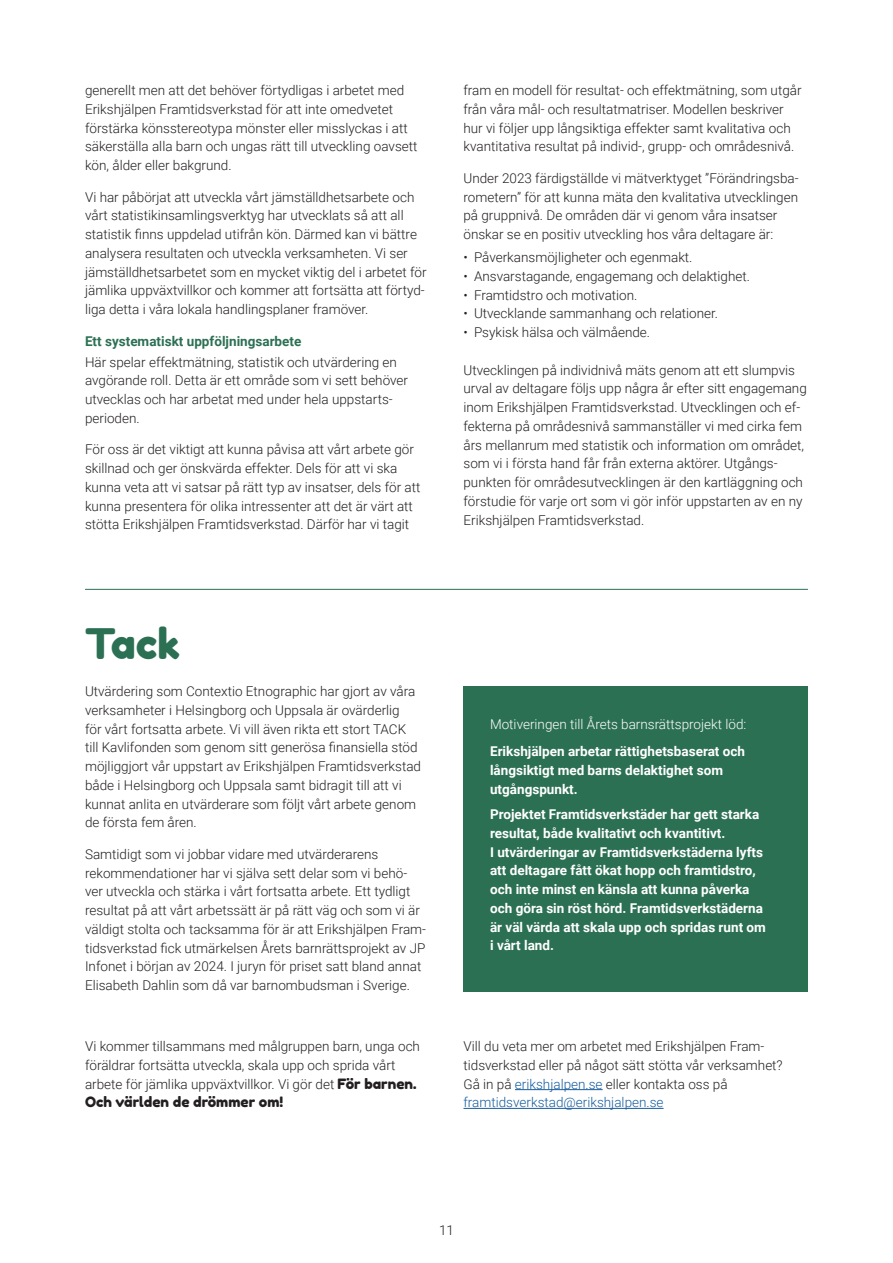
<style>
.page{position:relative;width:893px;height:1263px;background:#fff}
.page>*{position:absolute;margin:0;border:0;box-sizing:border-box;transform-origin:0 0}
.t1{font:42px "Fredoka One";color:#2c7054}
.t2{font:14.25px "Fredoka One";color:#231f20}
.t3{font:300 13.5px/18.8px "Roboto";color:#231f20}
.t4{font:700 13.5px/18.8px "Roboto";color:#fff}
.t5{font:300 13.5px "Roboto";color:#fff}
.t6{font:700 13.5px "Roboto";color:#2c7054}
.s1{font-family:"Fredoka One";font-weight:400;font-size:14.25px}
.s2{color:#175d9e}
</style>
<div class="page">
<div style="left:463px;top:686px;width:345px;height:305px;background:#2c7054"></div>
<hr style="left:515px;top:1089px;width:88px;height:1px;background:#175d9e">
<hr style="left:463px;top:1108px;width:201px;height:1px;background:#175d9e">
<hr style="left:85px;top:589px;width:723px;height:1px;background:#2c7054">
<p class="t3" style="left:85px;top:80px;width:334px">generellt men att det behöver förtydligas i arbetet med Erikshjälpen Framtidsverkstad för att inte omedvetet förstärka könsstereotypa mönster eller misslyckas i att säkerställa alla barn och ungas rätt till utveckling oavsett kön, ålder eller bakgrund.</p>
<p class="t3" style="left:85px;top:187px;width:343px">Vi har påbörjat att utveckla vårt jämställdhetsarbete och vårt statistikinsamlingsverktyg har utvecklats så att all statistik finns uppdelad utifrån kön. Därmed kan vi bättre analysera resultaten och utveckla verksamheten. Vi ser jämställdhetsarbetet som en mycket viktig del i arbetet för jämlika uppväxtvillkor och kommer att fortsätta att förtyd&shy;liga detta i våra lokala handlingsplaner framöver.</p>
<p class="t6" style="left:85px;top:331px;width:218px">Ett systematiskt uppföljningsarbete</p>
<p class="t3" style="left:85px;top:352px;width:325px">Här spelar effektmätning, statistik och utvärdering en avgörande roll. Detta är ett område som vi sett behöver utvecklas och har arbetat med under hela uppstarts&shy;perioden.</p>
<p class="t3" style="left:85px;top:440px;width:337px">För oss är det viktigt att kunna påvisa att vårt arbete gör skillnad och ger önskvärda effekter. Dels för att vi ska kunna veta att vi satsar på rätt typ av insatser, dels för att kunna presentera för olika intressenter att det är värt att stötta Erikshjälpen Framtidsverkstad. Därför har vi tagit</p>
<p class="t3" style="left:463px;top:80px;width:340px">fram en modell för resultat- och effektmätning, som utgår från våra mål- och resultatmatriser. Modellen beskriver hur vi följer upp långsiktiga effekter samt kvalitativa och kvantitativa resultat på individ-, grupp- och områdesnivå.</p>
<p class="t3" style="left:463px;top:168px;width:337px">Under 2023 färdigställde vi mätverktyget ”Förändringsba&shy;rometern” för att kunna mäta den kvalitativa utvecklingen på gruppnivå. De områden där vi genom våra insatser önskar se en positiv utveckling hos våra deltagare är:</p>
<p class="t3" style="left:463px;top:247px;width:230px">• Påverkansmöjligheter och egenmakt.</p>
<p class="t3" style="left:463px;top:266px;width:288px">• Ansvarstagande, engagemang och delaktighet.</p>
<p class="t3" style="left:463px;top:285px;width:175px">• Framtidstro och motivation.</p>
<p class="t3" style="left:463px;top:304px;width:256px">• Utvecklande sammanhang och relationer.</p>
<p class="t3" style="left:463px;top:322px;width:188px">• Psykisk hälsa och välmående.</p>
<p class="t3" style="left:463px;top:360px;width:345px">Utvecklingen på individnivå mäts genom att ett slumpvis urval av deltagare följs upp några år efter sitt engagemang inom Erikshjälpen Framtidsverkstad. Utvecklingen och ef&shy;fekterna på områdesnivå sammanställer vi med cirka fem års mellanrum med statistik och information om området, som vi i första hand får från externa aktörer. Utgångs&shy;punkten för områdesutvecklingen är den kartläggning och förstudie för varje ort som vi gör inför uppstarten av en ny Erikshjälpen Framtidsverkstad.</p>
<h1 class="t1" style="left:85px;top:618px;width:96px">Tack</h1>
<p class="t3" style="left:85px;top:681px;width:338px">Utvärdering som Contextio Etnographic har gjort av våra verksamheter i Helsingborg och Uppsala är ovärderlig<br>för vårt fortsatta arbete. Vi vill även rikta ett stort TACK till Kavlifonden som genom sitt generösa finansiella stöd möjliggjort vår uppstart av Erikshjälpen Framtidsverkstad både i Helsingborg och Uppsala samt bidragit till att vi kunnat anlita en utvärderare som följt vårt arbete genom de första fem åren.</p>
<p class="t3" style="left:85px;top:844px;width:343px">Samtidigt som vi jobbar vidare med utvärderarens rekommendationer har vi själva sett delar som vi behö&shy;ver utveckla och stärka i vårt fortsatta arbete. Ett tydligt resultat på att vårt arbetssätt är på rätt väg och som vi är väldigt stolta och tacksamma för är att Erikshjälpen Fram&shy;tidsverkstad fick utmärkelsen Årets barnrättsprojekt av JP Infonet i början av 2024. I juryn för priset satt bland annat Elisabeth Dahlin som då var barnombudsman i Sverige.</p>
<p class="t3" style="left:85px;top:1036px;width:336px">Vi kommer tillsammans med målgruppen barn, unga och föräldrar fortsätta utveckla, skala upp och sprida vårt arbete för jämlika uppväxtvillkor. Vi gör det <span class="s1">För barnen.</span></p>
<p class="t2" style="left:85px;top:1093px;width:200px">Och världen de drömmer om!</p>
<p class="t5" style="left:490px;top:715px;width:258px">Motiveringen till Årets barnsrättsprojekt löd:</p>
<p class="t4" style="left:490px;top:742px;width:257px">Erikshjälpen arbetar rättighetsbaserat och långsiktigt med barns delaktighet som utgångspunkt.</p>
<p class="t4" style="left:490px;top:804px;width:277px">Projektet Framtidsverkstäder har gett starka resultat, både kvalitativt och kvantitivt.<br>I utvärderingar av Framtidsverkstäderna lyfts att deltagare fått ökat hopp och framtidstro, och inte minst en känsla att kunna påverka och göra sin röst hörd. Framtidsverkstäderna är väl värda att skala upp och spridas runt om i vårt land.</p>
<p class="t3" style="left:463px;top:1036px;width:321px">Vill du veta mer om arbetet med Erikshjälpen Fram&shy;tidsverkstad eller på något sätt stötta vår verksamhet?<br>Gå in på <span class="s2">erikshjalpen.se</span> eller kontakta oss på <span class="s2">framtidsverkstad@erikshjalpen.se</span></p>
<p class="t3" style="left:439px;top:1221px;width:16px">11</p>
</div>
